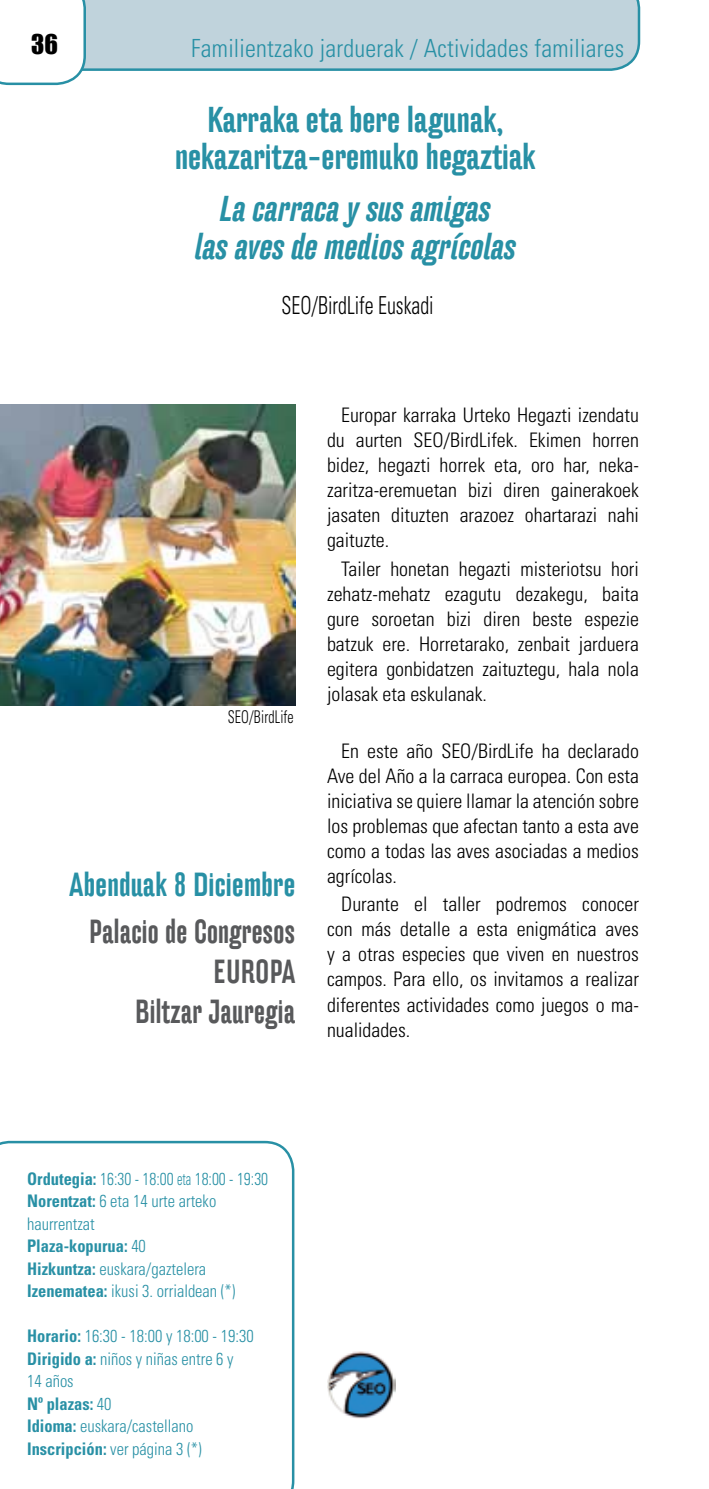
<style>
.page{position:relative;width:709px;height:1489px;background:#fff}
.page>*{position:absolute;margin:0;border:0;box-sizing:border-box;transform-origin:0 0}
.t1{font:500 35px/37.5px "Hydra";color:#2890a5;text-align:center}
.t2{font:italic 500 35px/37.5px "Hydra";color:#2890a5;text-align:center}
.t3{font:500 32.5px/40px "Hydra";letter-spacing:.01em;color:#58595b;text-align:right;scale:.9 1}
.t4{font:500 32.5px "Hydra";letter-spacing:.01em;color:#2890a5;scale:.95 1}
.t5{font:300 condensed 25px "Univers LT Std";letter-spacing:.01em;color:#2890a5}
.t6{font:25px "Impact";color:#000}
.t7{font:300 condensed 24.75px "Univers LT Std";color:#000;scale:.81 1}
.t8{font:300 condensed 20px/25px "Univers LT Std";color:#000;text-align:justify}
.t9{font:300 condensed 17.5px "Univers LT Std";letter-spacing:.01em;color:#000;scale:.8 1}
.t10{font:300 condensed 17.25px/22.5px "Univers LT Std";color:#2890a5;scale:.9 1}
.t11{font:300 condensed 17.25px/22.5px "Univers LT Std";color:#2890a5;scale:.95 1}
.s1{font-weight:700}
</style>
<div class="page">
<div style="left:86px;top:0;width:554px;height:71px;background:#c0d3dc"></div>
<svg style="left:0;top:0;width:86px;height:85px"></svg>
<img style="left:0;top:405px;width:295px;height:300px">
<svg style="left:0;top:1140px;width:294px;height:348px"></svg>
<img style="left:327px;top:1351px;width:68px;height:66px">
<p class="t6" style="left:31px;top:24px;width:28px">36</p>
<p class="t5" style="left:191px;top:33px;width:434px">Familientzako jarduerak / Actividades familiares</p>
<h1 class="t1" style="left:175px;top:101px;width:362px">Karraka eta bere lagunak, nekazaritza-eremuko hegaztiak</h1>
<h1 class="t2" style="left:194px;top:190px;width:323px">La carraca y sus amigas<br>las aves de medios agrícolas</h1>
<p class="t7" style="left:281px;top:290px;width:189px">SEO/BirdLife Euskadi</p>
<p class="t9" style="left:228px;top:706px;width:84px">SEO/BirdLife</p>
<h2 class="t4" style="left:70px;top:865px;width:239px">Abenduak 8 Diciembre</h2>
<h2 class="t3" style="left:89px;top:911px;width:230px">Palacio de Congresos<br>EUROPA<br>Biltzar Jauregia</h2>
<p class="t8" style="left:327px;top:402px;width:313px;text-indent:14px">Europar karraka Urteko Hegazti izendatu du aurten SEO/BirdLifek. Ekimen horren bidez, hegazti horrek eta, oro har, neka&shy;zaritza-eremuetan bizi diren gainerakoek jasaten dituzten arazoez ohartarazi nahi gaituzte.</p>
<p class="t8" style="left:327px;top:556px;width:313px;text-indent:14px">Tailer honetan hegazti misteriotsu hori zehatz-mehatz ezagutu dezakegu, baita gure soroetan bizi diren beste espezie batzuk ere. Horretarako, zenbait jarduera egitera gonbidatzen zaituztegu, hala nola jolasak eta eskulanak.</p>
<p class="t8" style="left:327px;top:738px;width:313px;text-indent:14px">En este año SEO/BirdLife ha declarado Ave del Año a la carraca europea. Con esta iniciativa se quiere llamar la atención sobre los problemas que afectan tanto a esta ave como a todas las aves asociadas a medios agrícolas.</p>
<p class="t8" style="left:327px;top:891px;width:313px;text-indent:14px">Durante el taller podremos conocer con más detalle a esta enigmática aves y a otras especies que viven en nuestros campos. Para ello, os invitamos a realizar diferentes actividades como juegos o ma&shy;nualidades.</p>
<p class="t10" style="left:27px;top:1167px;width:269px"><span class="s1">Ordutegia:</span> 16:30 - 18:00 eta 18:00 - 19:30<br><span class="s1">Norentzat:</span> 6 eta 14 urte arteko haurrentzat<br><span class="s1">Plaza-kopurua:</span> 40<br><span class="s1">Hizkuntza:</span> euskara/gaztelera<br><span class="s1">Izenematea:</span> ikusi 3. orrialdean (*)</p>
<p class="t11" style="left:27px;top:1324px;width:240px"><span class="s1">Horario:</span> 16:30 - 18:00 y 18:00 - 19:30<br><span class="s1">Dirigido a:</span> niños y niñas entre 6 y<br>14 años<br><span class="s1">Nº plazas:</span> 40<br><span class="s1">Idioma:</span> euskara/castellano<br><span class="s1">Inscripción:</span> ver página 3 (*)</p>
</div>
